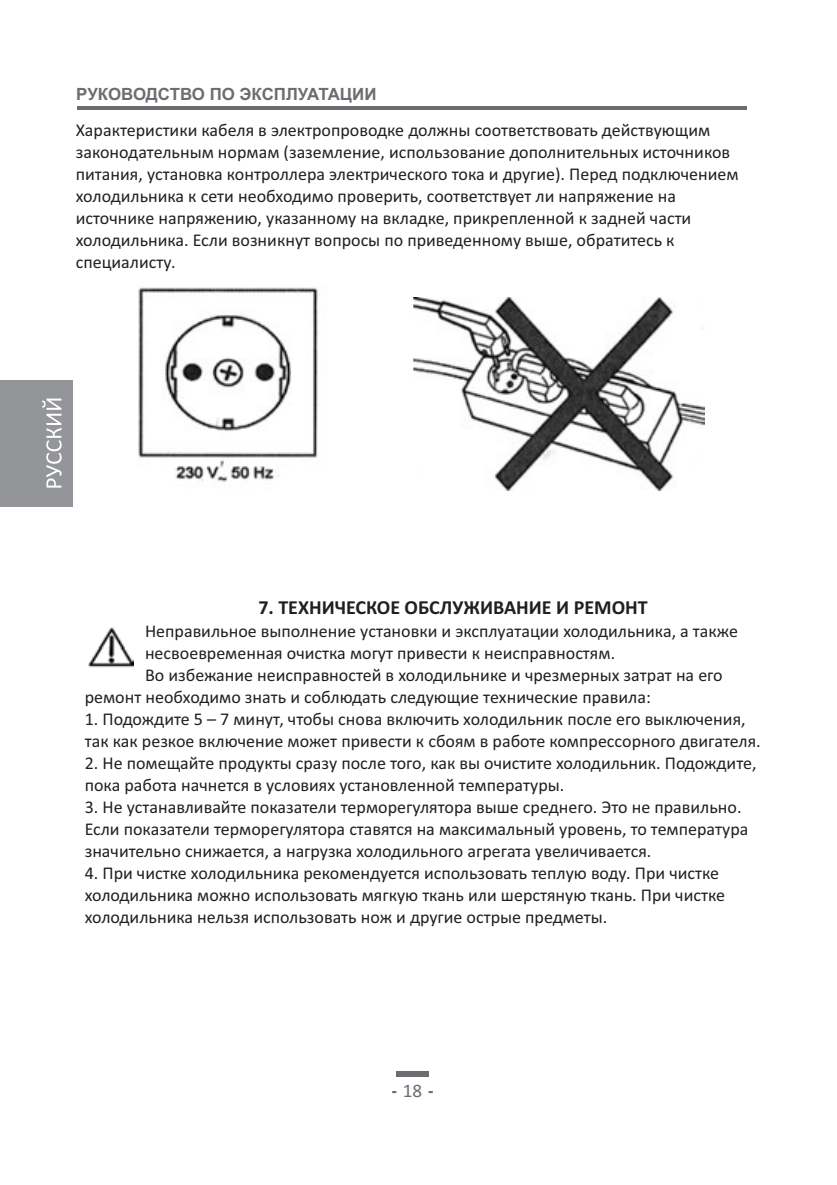
<style>
.page{position:relative;width:837px;height:1185px;background:#fff}
.page>*{position:absolute;margin:0;border:0;box-sizing:border-box;transform-origin:0 0}
.t1{font:700 20px "Calibri";color:#231f20}
.t2{font:19.2px "Calibri";color:#6c6d70}
.t3{font:18px/22px "Calibri";color:#231f20}
.t4{font:700 16.8px "Arial";color:#6c6d70}
</style>
<div class="page">
<svg style="left:392px;top:1091px;width:40px;height:2px"></svg>
<div style="left:396px;top:1071px;width:32px;height:5px;background:#6c6d70"></div>
<img style="left:138px;top:287px;width:180px;height:195px">
<img style="left:413px;top:298px;width:291px;height:192px">
<hr style="left:77px;top:106px;width:669px;height:4px;background:#6c6d70">
<img style="left:89px;top:628px;width:45px;height:40px">
<div style="left:0;top:380px;width:73px;height:127px;background:#939598"></div>
<svg style="left:42px;top:399px;width:20px;height:89px"></svg>
<p class="t4" style="left:76px;top:87px;width:301px">РУКОВОДСТВО ПО ЭКСПЛУАТАЦИИ</p>
<p class="t3" style="left:76px;top:121px;width:664px">Характеристики кабеля в электропроводке должны соответствовать действующим законодательным нормам (заземление, использование дополнительных источников питания, установка контроллера электрического тока и другие). Перед подключением холодильника к сети необходимо проверить, соответствует ли напряжение на источнике напряжению, указанному на вкладке, прикрепленной к задней части холодильника. Если возникнут вопросы по приведенному выше, обратитесь к специалисту.</p>
<p class="t1" style="left:258px;top:599px;width:391px">7. ТЕХНИЧЕСКОЕ ОБСЛУЖИВАНИЕ И РЕМОНТ</p>
<p class="t3" style="left:145px;top:621px;width:594px">Неправильное выполнение установки и эксплуатации холодильника, а также</p>
<p class="t3" style="left:145px;top:643px;width:471px">несвоевременная очистка могут привести к неисправностям.</p>
<p class="t3" style="left:145px;top:665px;width:579px">Во избежание неисправностей в холодильнике и чрезмерных затрат на его</p>
<p class="t3" style="left:85px;top:687px;width:567px">ремонт необходимо знать и соблюдать следующие технические правила:</p>
<p class="t3" style="left:85px;top:709px;width:677px">1. Подождите 5 – 7 минут, чтобы снова включить холодильник после его выключения, так как резкое включение может привести к сбоям в работе компрессорного двигателя.</p>
<p class="t3" style="left:85px;top:753px;width:673px">2. Не помещайте продукты сразу после того, как вы очистите холодильник. Подождите, пока работа начнется в условиях установленной температуры.</p>
<p class="t3" style="left:85px;top:797px;width:665px">3. Не устанавливайте показатели терморегулятора выше среднего. Это не правильно.<br>Если показатели терморегулятора ставятся на максимальный уровень, то температура значительно снижается, а нагрузка холодильного агрегата увеличивается.</p>
<p class="t3" style="left:85px;top:863px;width:641px">4. При чистке холодильника рекомендуется использовать теплую воду. При чистке холодильника можно использовать мягкую ткань или шерстяную ткань. При чистке холодильника нельзя использовать нож и другие острые предметы.</p>
<p class="t2" style="left:402px;top:1083px;width:21px">18</p>
</div>
